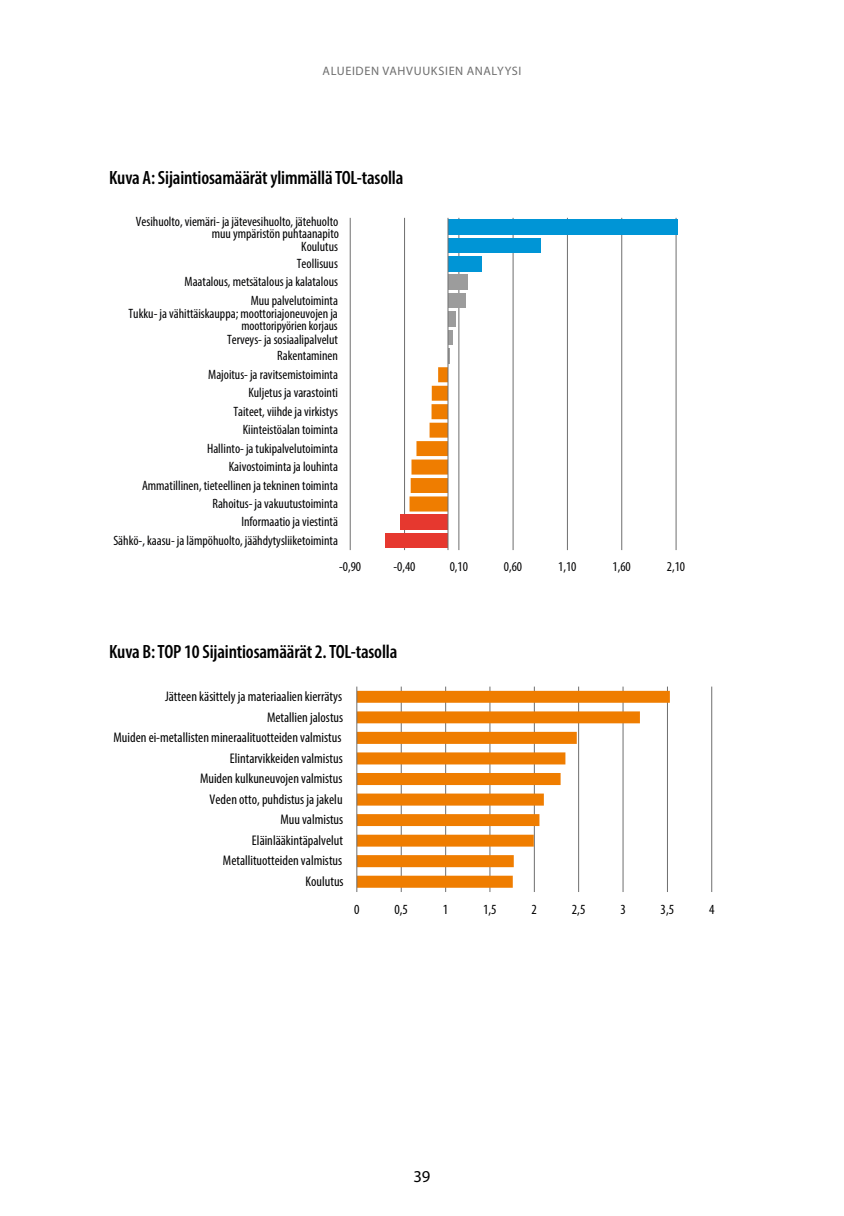
<style>
.page{position:relative;width:844px;height:1216px;background:#fff}
.page>*{position:absolute;margin:0;border:0;box-sizing:border-box;transform-origin:0 0}
._00_taulukon_ja_kuvi{font:600 condensed 19.25px "Myriad Pro";letter-spacing:-.01em;color:#000}
.t1{font:16.62px "Myriad Pro";color:#000}
.t2{font:condensed 14px "Myriad Pro";color:#000}
.t3{font:condensed 13.47px/11.9px "Myriad Pro";color:#020203;text-align:right}
.t4{font:condensed 13.12px "Myriad Pro";color:#000}
.t5{font:12.25px "Myriad Pro";letter-spacing:.05em;color:#6e6e6e}
.s1{color:#000}
</style>
<div class="page">
<hr style="left:675px;top:218px;width:1px;height:332px;background:#6e6e6e">
<hr style="left:621px;top:218px;width:1px;height:332px;background:#6e6e6e">
<hr style="left:567px;top:218px;width:1px;height:332px;background:#6e6e6e">
<hr style="left:512px;top:218px;width:1px;height:332px;background:#6e6e6e">
<hr style="left:458px;top:218px;width:1px;height:332px;background:#6e6e6e">
<hr style="left:404px;top:218px;width:1px;height:332px;background:#6e6e6e">
<hr style="left:349px;top:218px;width:1px;height:332px;background:#6e6e6e">
<div style="left:385px;top:533px;width:63px;height:15px;background:#e6382f"></div>
<div style="left:400px;top:515px;width:48px;height:15px;background:#e6382f"></div>
<svg style="left:448px;top:330px;width:4px;height:15px"></svg>
<div style="left:448px;top:312px;width:7px;height:15px;background:#9c9c9c"></div>
<div style="left:448px;top:293px;width:17px;height:15px;background:#9c9c9c"></div>
<div style="left:448px;top:275px;width:19px;height:15px;background:#9c9c9c"></div>
<div style="left:448px;top:256px;width:33px;height:15px;background:#0095d6"></div>
<div style="left:448px;top:238px;width:92px;height:15px;background:#0095d6"></div>
<div style="left:448px;top:219px;width:229px;height:16px;background:#0095d6"></div>
<svg style="left:409px;top:349px;width:40px;height:162px"></svg>
<hr style="left:447px;top:218px;width:1px;height:332px;background:#6e6e6e">
<hr style="left:711px;top:686px;width:1px;height:206px;background:#6e6e6e">
<hr style="left:666px;top:686px;width:1px;height:206px;background:#6e6e6e">
<hr style="left:622px;top:686px;width:1px;height:206px;background:#6e6e6e">
<hr style="left:578px;top:686px;width:1px;height:206px;background:#6e6e6e">
<hr style="left:533px;top:686px;width:1px;height:206px;background:#6e6e6e">
<hr style="left:489px;top:686px;width:1px;height:206px;background:#6e6e6e">
<hr style="left:445px;top:686px;width:1px;height:206px;background:#6e6e6e">
<hr style="left:400px;top:686px;width:1px;height:206px;background:#6e6e6e">
<svg style="left:357px;top:690px;width:312px;height:197px"></svg>
<hr style="left:356px;top:686px;width:1px;height:206px;background:#6e6e6e">
<p class="t5" style="left:322px;top:64px;width:200px">ALUEIDEN VAHVUUKSIEN ANALYYSI</p>
<p class="_00_taulukon_ja_kuvi" style="left:109px;top:166px;width:296px">Kuva A: Sijaintiosamäärät ylimmällä TOL-tasolla</p>
<p class="t3" style="left:136px;top:215px;width:204px">Vesihuolto, viemäri- ja jätevesihuolto, jätehuolto <span class="s1">muu ympäristön puhtaanapito</span></p>
<p class="t3" style="left:301px;top:241px;width:38px">Koulutus</p>
<p class="t3" style="left:297px;top:257px;width:43px">Teollisuus</p>
<p class="t3" style="left:184px;top:276px;width:155px">Maatalous, metsätalous ja kalatalous</p>
<p class="t3" style="left:251px;top:294px;width:89px">Muu palvelutoiminta</p>
<p class="t3" style="left:128px;top:307px;width:211px">Tukku- javähittäiskauppa; moottoriajoneuvojen ja</p>
<p class="t4" style="left:241px;top:318px;width:98px">moottoripyörien korjaus</p>
<p class="t3" style="left:227px;top:333px;width:112px">Terveys- ja sosiaalipalvelut</p>
<p class="t3" style="left:277px;top:350px;width:62px">Rakentaminen</p>
<p class="t3" style="left:208px;top:368px;width:131px">Majoitus- ja ravitsemistoiminta</p>
<p class="t3" style="left:248px;top:386px;width:91px">Kuljetus ja varastointi</p>
<p class="t3" style="left:233px;top:405px;width:106px">Taiteet, viihdeja virkistys</p>
<p class="t3" style="left:243px;top:423px;width:97px">Kiinteistöalan toiminta</p>
<p class="t3" style="left:207px;top:442px;width:132px">Hallinto- ja tukipalvelutoiminta</p>
<p class="t3" style="left:229px;top:460px;width:111px">Kaivostoimintaja louhinta</p>
<p class="t3" style="left:142px;top:479px;width:197px">Ammatillinen, tieteellinen ja tekninen toiminta</p>
<p class="t3" style="left:212px;top:497px;width:127px">Rahoitus- ja vakuutustoiminta</p>
<p class="t3" style="left:241px;top:516px;width:98px">Informaatio ja viestintä</p>
<p class="t3" style="left:113px;top:534px;width:226px">Sähkö-, kaasu- ja lämpöhuolto, jäähdytysliiketoiminta</p>
<p class="t3" style="left:339px;top:560px;width:24px">-0,90</p>
<p class="t3" style="left:393px;top:560px;width:24px">-0,40</p>
<p class="t3" style="left:449px;top:560px;width:20px">0,10</p>
<p class="t3" style="left:504px;top:560px;width:20px">0,60</p>
<p class="t3" style="left:558px;top:560px;width:20px">1,10</p>
<p class="t3" style="left:612px;top:560px;width:20px">1,60</p>
<p class="t3" style="left:666px;top:560px;width:20px">2,10</p>
<p class="_00_taulukon_ja_kuvi" style="left:109px;top:639px;width:290px">Kuva B: TOP 10 Sijaintiosamäärät 2. TOL-tasolla</p>
<p class="t2" style="left:165px;top:688px;width:178px">Jätteen käsittely ja materiaalien kierrätys</p>
<p class="t2" style="left:267px;top:708px;width:78px">Metallien jalostus</p>
<p class="t2" style="left:113px;top:729px;width:229px">Muiden ei-metallisten mineraalituotteiden valmistus</p>
<p class="t2" style="left:230px;top:749px;width:114px">Elintarvikkeiden valmistus</p>
<p class="t2" style="left:200px;top:770px;width:144px">Muiden kulkuneuvojen valmistus</p>
<p class="t2" style="left:209px;top:790px;width:134px">Veden otto, puhdistus ja jakelu</p>
<p class="t2" style="left:280px;top:811px;width:64px">Muuvalmistus</p>
<p class="t2" style="left:252px;top:831px;width:92px">Eläinlääkintäpalvelut</p>
<p class="t2" style="left:223px;top:852px;width:121px">Metallituotteiden valmistus</p>
<p class="t2" style="left:305px;top:872px;width:40px">Koulutus</p>
<p class="t2" style="left:354px;top:901px;width:7px">0</p>
<p class="t2" style="left:394px;top:901px;width:15px">0,5</p>
<p class="t2" style="left:443px;top:901px;width:7px">1</p>
<p class="t2" style="left:483px;top:901px;width:15px">1,5</p>
<p class="t2" style="left:531px;top:901px;width:7px">2</p>
<p class="t2" style="left:571px;top:901px;width:15px">2,5</p>
<p class="t2" style="left:620px;top:901px;width:7px">3</p>
<p class="t2" style="left:660px;top:901px;width:15px">3,5</p>
<p class="t2" style="left:708px;top:901px;width:7px">4</p>
<p class="t1" style="left:413px;top:1166px;width:18px">39</p>
</div>
